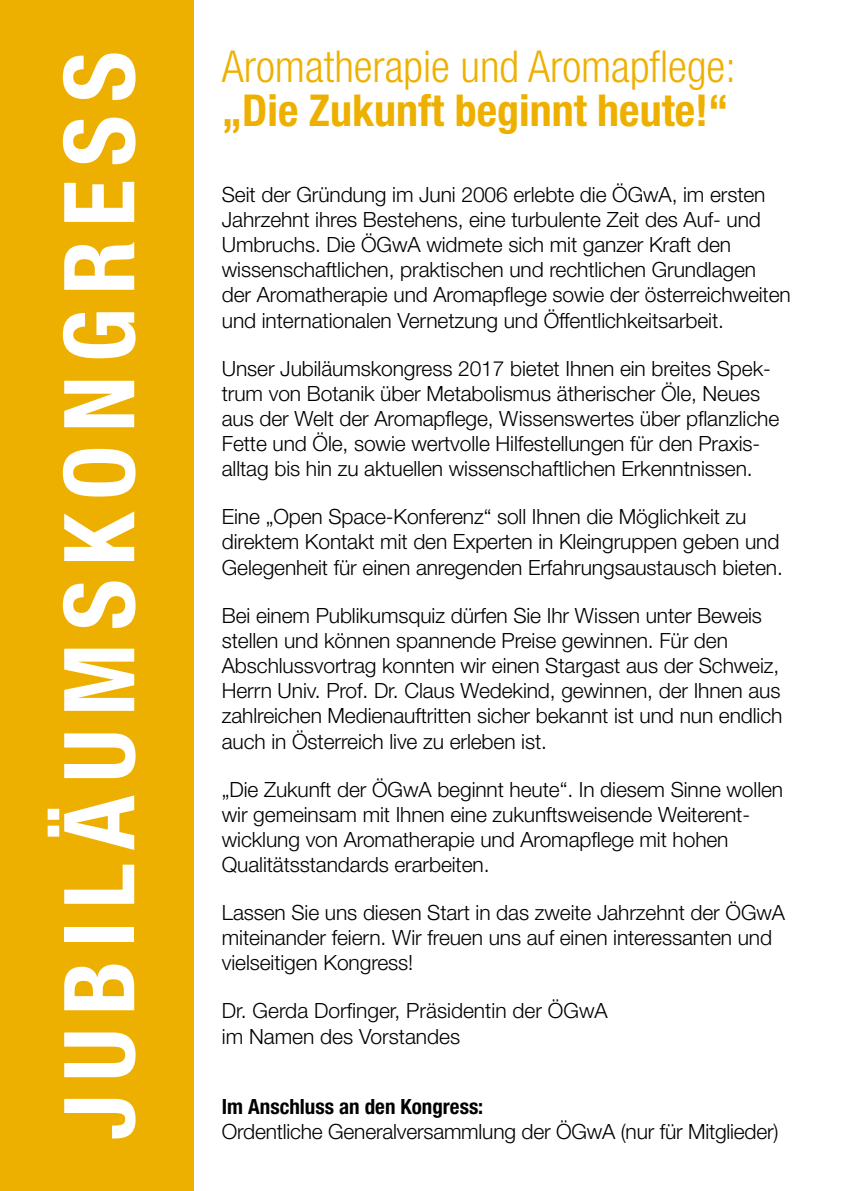
<style>
.page{position:relative;width:842px;height:1191px;background:#fff}
.page>*{position:absolute;margin:0;border:0;box-sizing:border-box;transform-origin:0 0}
.t1{font:700 condensed 98px "Helvetica Neue LT Std";letter-spacing:.135em;color:#fff}
.t2{font:300 condensed 44px "Helvetica Neue LT Std";color:#eeb000}
.t3{font:700 condensed 44px "Helvetica Neue LT Std";color:#eeb000}
.t4{font:300 21px/25.2px "Helvetica Neue LT Std";letter-spacing:-.005em;color:#000}
.t5{font:700 condensed 21px "Helvetica Neue LT Std";color:#000}
</style>
<div class="page">
<div style="left:0;top:0;width:193px;height:1191px;background:#eeb000"></div>
<h1 class="t1" style="left:40px;top:1140px;width:1090px;rotate:-90deg">JUBILÄUMSKONGRESS</h1>
<h2 class="t2" style="left:222px;top:42px;width:516px">Aromatherapie und Aromapflege:</h2>
<h2 class="t3" style="left:222px;top:84px;width:508px">„Die Zukunft beginnt heute!“</h2>
<p class="t4" style="left:222px;top:181px;width:570px">Seit der Gründung im Juni 2006 erlebte die ÖGwA, im ersten Jahrzehnt ihres Bestehens, eine turbulente Zeit des Auf- und Umbruchs. Die ÖGwA widmete sich mit ganzer Kraft den wissenschaftlichen, praktischen und rechtlichen Grundlagen<br>der Aromatherapie und Aromapflege sowie der österreichweiten und internationalen Vernetzung und Öffentlichkeitsarbeit.</p>
<p class="t4" style="left:222px;top:355px;width:559px">Unser Jubiläumskongress 2017 bietet Ihnen ein breites Spek&shy;trum von Botanik über Metabolismus ätherischer Öle, Neues aus der Welt der Aromapflege, Wissenswertes über pflanzliche Fette und Öle, sowie wertvolle Hilfestellungen für den Praxis&shy;alltag bis hin zu aktuellen wissenschaftlichen Erkenntnissen.</p>
<p class="t4" style="left:222px;top:504px;width:562px">Eine „Open Space-Konferenz“ soll Ihnen die Möglichkeit zu direktem Kontakt mit den Experten in Kleingruppen geben und<br>Gelegenheit für einen anregenden Erfahrungsaustausch bieten.</p>
<p class="t4" style="left:222px;top:602px;width:562px">Bei einem Publikumsquiz dürfen Sie Ihr Wissen unter Beweis stellen und können spannende Preise gewinnen. Für den Abschlussvortrag konnten wir einen Stargast aus der Schweiz, Herrn Univ. Prof. Dr. Claus Wedekind, gewinnen, der Ihnen aus zahlreichen Medienauftritten sicher bekannt ist und nun endlich auch in Österreich live zu erleben ist.</p>
<p class="t4" style="left:222px;top:776px;width:563px">„Die Zukunft der ÖGwA beginnt heute“. In diesem Sinne wollen wir gemeinsam mit Ihnen eine zukunftsweisende Weiterent&shy;wicklung von Aromatherapie und Aromapflege mit hohen Qualitätsstandards erarbeiten.</p>
<p class="t4" style="left:222px;top:899px;width:565px">Lassen Sie uns diesen Start in das zweite Jahrzehnt der ÖGwA miteinander feiern. Wir freuen uns auf einen interessanten und vielseitigen Kongress!</p>
<p class="t4" style="left:222px;top:997px;width:387px">Dr. Gerda Dorfinger, Präsidentin der ÖGwA im Namen des Vorstandes</p>
<p class="t5" style="left:222px;top:1093px;width:263px">Im Anschluss an den Kongress:</p>
<p class="t4" style="left:222px;top:1118px;width:558px">Ordentliche Generalversammlung der ÖGwA (nur für Mitglieder)</p>
</div>
